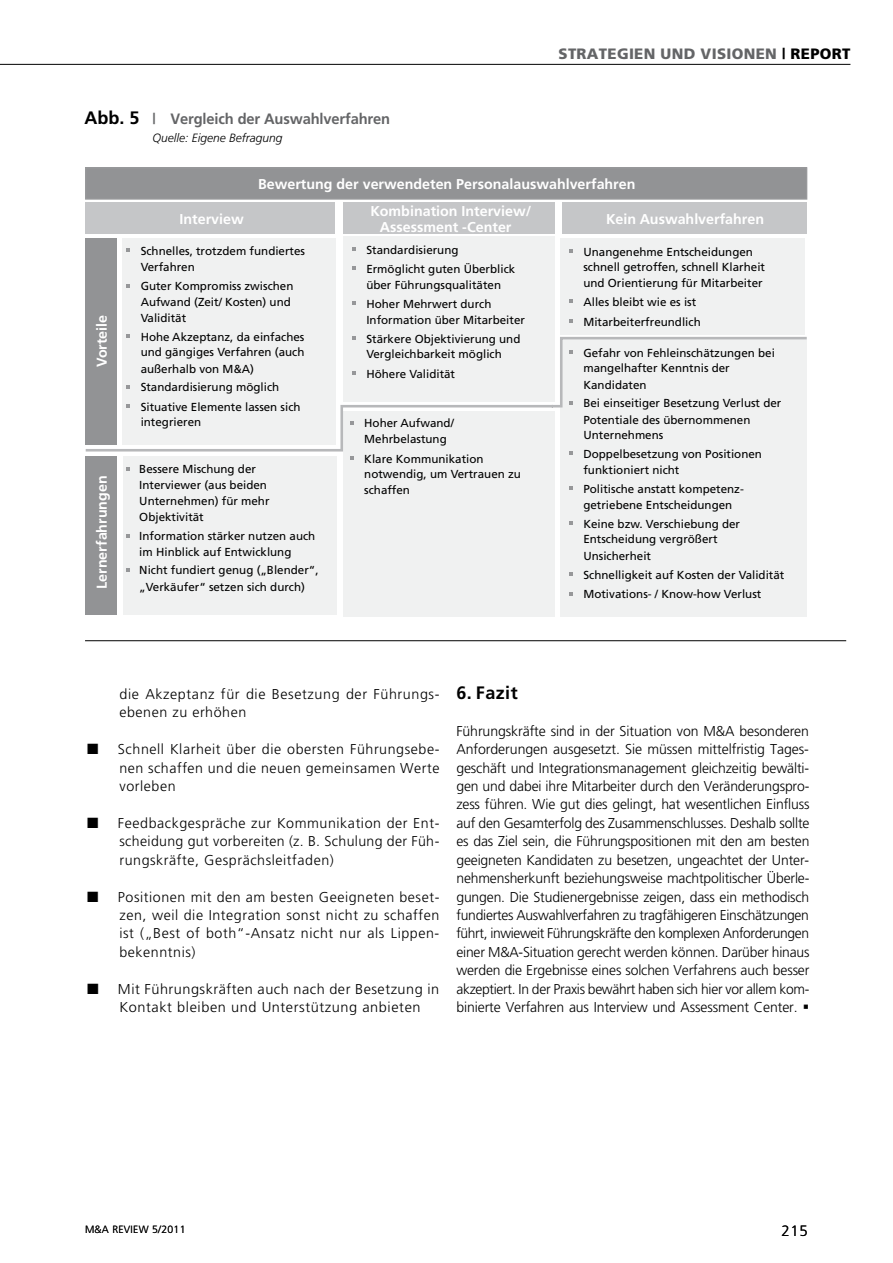
<style>
.page{position:relative;width:893px;height:1263px;background:#fff}
.page>*{position:absolute;margin:0;border:0;box-sizing:border-box;transform-origin:0 0}
.t1{font:700 18px "Frutiger";letter-spacing:.025em;color:#000}
.t2{font:700 15px "Frutiger";letter-spacing:-.01em;color:#646567}
.t3{font:900 15px "Frutiger";letter-spacing:.02em;color:#646567}
.t4{font:300 15px "Frutiger";color:#000}
.t5{font:300 14.25px/18.5px "Frutiger";letter-spacing:.04em;color:#000;text-align:justify}
.t6{font:700 14.25px/15.9px "Frutiger";color:#fff}
.t7{font:italic 300 12px "Frutiger";color:#000}
.t8{font:11.55px/15.3px "Frutiger";color:#000}
.t9{font:300 10.5px "Frutiger";letter-spacing:.025em;color:#000}
.s1{font-size:18px;color:#000}
.s2{color:#000}
</style>
<div class="page">
<hr style="left:0;top:64px;width:850px;height:1px;background:#000">
<div style="left:86px;top:168px;width:721px;height:31px;background:#929395"></div>
<div style="left:85px;top:167px;width:722px;height:33px;border:1px solid #999a9c"></div>
<div style="left:343px;top:237px;width:211px;height:165px;background:#f0f1f1"></div>
<svg style="left:352px;top:247px;width:4px;height:4px"></svg>
<svg style="left:352px;top:266px;width:4px;height:4px"></svg>
<svg style="left:352px;top:301px;width:4px;height:4px"></svg>
<div style="left:122px;top:238px;width:214px;height:207px;background:#f0f1f1"></div>
<svg style="left:126px;top:249px;width:4px;height:3px"></svg>
<svg style="left:126px;top:284px;width:4px;height:3px"></svg>
<div style="left:86px;top:202px;width:249px;height:32px;background:#c5c6c8"></div>
<div style="left:86px;top:238px;width:31px;height:206px;background:#929395"></div>
<div style="left:343px;top:202px;width:211px;height:32px;background:#c5c6c8"></div>
<div style="left:343px;top:411px;width:211px;height:205px;background:#f0f1f1"></div>
<svg style="left:350px;top:456px;width:4px;height:4px"></svg>
<div style="left:123px;top:457px;width:214px;height:158px;background:#f0f1f1"></div>
<svg style="left:126px;top:467px;width:4px;height:3px"></svg>
<svg style="left:126px;top:534px;width:4px;height:3px"></svg>
<svg style="left:126px;top:568px;width:4px;height:3px"></svg>
<div style="left:86px;top:457px;width:31px;height:158px;background:#929395"></div>
<div style="left:563px;top:202px;width:244px;height:32px;background:#c5c6c8"></div>
<div style="left:560px;top:238px;width:244px;height:97px;background:#f0f1f1"></div>
<svg style="left:569px;top:249px;width:4px;height:4px"></svg>
<svg style="left:569px;top:299px;width:4px;height:4px"></svg>
<svg style="left:569px;top:319px;width:4px;height:4px"></svg>
<div style="left:560px;top:337px;width:247px;height:279px;background:#f0f1f1"></div>
<svg style="left:569px;top:486px;width:4px;height:4px"></svg>
<svg style="left:569px;top:521px;width:4px;height:4px"></svg>
<svg style="left:569px;top:572px;width:4px;height:4px"></svg>
<svg style="left:569px;top:592px;width:4px;height:3px"></svg>
<svg style="left:85px;top:336px;width:722px;height:117px"></svg>
<hr style="left:85px;top:640px;width:761px;height:1px;background:#000">
<p class="t2" style="left:85px;top:110px;width:307px"><span class="s1">Abb. 5</span> | Vergleich der Auswahlverfahren</p>
<p class="t7" style="left:153px;top:131px;width:132px">Quelle: Eigene Befragung</p>
<p class="t3" style="left:558px;top:45px;width:273px">STRATEGIEN UND VISIONEN <span class="s2">| REPORT</span></p>
<p class="t6" style="left:94px;top:367px;width:54px;rotate:-90deg">Vorteile</p>
<p class="t6" style="left:94px;top:589px;width:115px;rotate:-90deg">Lernerfahrungen</p>
<p class="t6" style="left:258px;top:176px;width:379px">Bewertung der verwendeten Personalauswahlverfahren</p>
<p class="t6" style="left:180px;top:211px;width:66px">Interview</p>
<p class="t8" style="left:141px;top:243px;width:166px">Schnelles, trotzdem fundiertes<br>Verfahren</p>
<p class="t8" style="left:141px;top:279px;width:154px">Guter Kompromiss zwischen<br>Aufwand (Zeit/ Kosten) und</p>
<p class="t8" style="left:141px;top:309px;width:165px;line-height:18.6px">Validität<br>Hohe Akzeptanz, da einfaches</p>
<p class="t8" style="left:141px;top:344px;width:165px;line-height:16.5px">und gängiges Verfahren (auch außerhalb von M&amp;A)</p>
<p class="t8" style="left:141px;top:377px;width:161px;line-height:19.8px">Standardisierung möglich<br>Situative Elemente lassen sich</p>
<p class="t8" style="left:141px;top:415px;width:62px">integrieren</p>
<p class="t8" style="left:139px;top:462px;width:129px">Bessere Mischung der<br>Interviewer (aus beiden</p>
<p class="t8" style="left:139px;top:493px;width:132px">Unternehmen) für mehr<br>Objektivität</p>
<p class="t8" style="left:139px;top:529px;width:178px">Information stärker nutzen auch im Hinblick auf Entwicklung</p>
<p class="t8" style="left:139px;top:563px;width:181px">Nicht fundiert genug („Blender“,</p>
<p class="t8" style="left:139px;top:579px;width:167px">„Verkäufer“ setzen sich durch)</p>
<p class="t6" style="left:380px;top:203px;width:153px;text-indent:-9px">Kombination Interview/<br>Assessment -Center</p>
<p class="t8" style="left:366px;top:240px;width:150px;line-height:18.6px">Standardisierung<br>Ermöglicht guten Überblick</p>
<p class="t8" style="left:366px;top:276px;width:136px;line-height:18.6px">über Führungsqualitäten<br>Hoher Mehrwert durch</p>
<p class="t8" style="left:366px;top:311px;width:160px;line-height:18.6px">Information über Mitarbeiter<br>Stärkere Objektivierung und</p>
<p class="t8" style="left:366px;top:344px;width:137px;line-height:19.8px">Vergleichbarkeit möglich<br>Höhere Validität</p>
<p class="t8" style="left:364px;top:416px;width:91px">Hoher Aufwand/<br>Mehrbelastung</p>
<p class="t8" style="left:364px;top:451px;width:158px;line-height:15.8px">Klare Kommunikation notwendig, um Vertrauen zu schaffen</p>
<p class="t6" style="left:606px;top:211px;width:160px">Kein Auswahlverfahren</p>
<p class="t8" style="left:583px;top:244px;width:183px">Unangenehme Entscheidungen schnell getroffen, schnell Klarheit</p>
<p class="t8" style="left:583px;top:274px;width:181px;line-height:18.6px">und Orientierung für Mitarbeiter<br>Alles bleibt wie es ist</p>
<p class="t8" style="left:583px;top:314px;width:119px">Mitarbeiterfreundlich</p>
<p class="t8" style="left:583px;top:345px;width:193px">Gefahr von Fehleinschätzungen bei mangelhafter Kenntnis der</p>
<p class="t8" style="left:583px;top:375px;width:200px;line-height:18.6px">Kandidaten<br>Bei einseitiger Besetzung Verlust der</p>
<p class="t8" style="left:583px;top:412px;width:169px">Potentiale des übernommenen<br>Unternehmens</p>
<p class="t8" style="left:583px;top:445px;width:180px;line-height:16.5px">Doppelbesetzung von Positionen funktioniert nicht</p>
<p class="t8" style="left:583px;top:481px;width:162px;line-height:16.5px">Politische anstatt kompetenz&shy;getriebene Entscheidungen</p>
<p class="t8" style="left:583px;top:516px;width:158px">Keine bzw. Verschiebung der<br>Entscheidung vergrößert</p>
<p class="t8" style="left:583px;top:546px;width:203px;line-height:18.6px">Unsicherheit<br>Schnelligkeit auf Kosten der Validität</p>
<p class="t8" style="left:583px;top:587px;width:179px">Motivations- / Know-how Verlust</p>
<p class="t5" style="left:119px;top:685px;width:322px">die Akzeptanz für die Besetzung der Führungs&shy;ebenen zu erhöhen</p>
<p class="t5" style="left:118px;top:740px;width:323px">Schnell Klarheit über die obersten Führungsebe&shy;nen schaffen und die neuen gemeinsamen Werte vorleben</p>
<p class="t5" style="left:118px;top:814px;width:323px">Feedbackgespräche zur Kommunikation der Ent&shy;scheidung gut vorbereiten (z. B. Schulung der Füh&shy;rungskräfte, Gesprächsleitfaden)</p>
<p class="t5" style="left:118px;top:887px;width:323px">Positionen mit den am besten Geeigneten beset&shy;zen, weil die Integration sonst nicht zu schaffen ist („Best of both“-Ansatz nicht nur als Lippen&shy;bekenntnis)</p>
<p class="t5" style="left:118px;top:979px;width:323px">Mit Führungskräften auch nach der Besetzung in<br>Kontakt bleiben und Unterstützung anbieten</p>
<p class="t1" style="left:456px;top:682px;width:63px">6. Fazit</p>
<p class="t5" style="left:456px;top:722px;width:355px">Führungskräfte sind in der Situation von M&amp;A besonderen Anforderungen ausgesetzt. Sie müssen mittelfristig Tages&shy;geschäft und Integrationsmanagement gleichzeitig bewälti&shy;gen und dabei ihre Mitarbeiter durch den Veränderungspro&shy;zess führen. Wie gut dies gelingt, hat wesentlichen Einfluss auf den Gesamterfolg des Zusammenschlusses. Deshalb sollte es das Ziel sein, die Führungspositionen mit den am besten geeigneten Kandidaten zu besetzen, ungeachtet der Unter&shy;nehmensherkunft beziehungsweise machtpolitischer Überle&shy;gungen. Die Studienergebnisse zeigen, dass ein methodisch fundiertes Auswahlverfahren zu tragfähigeren Einschätzungen führt, inwieweit Führungskräfte den komplexen Anforderungen einer M&amp;A-Situation gerecht werden können. Darüber hinaus werden die Ergebnisse eines solchen Verfahrens auch besser akzeptiert. In der Praxis bewährt haben sich hier vor allem kom&shy;binierte Verfahren aus Interview und Assessment Center. ▪</p>
<p class="t9" style="left:85px;top:1223px;width:102px">M&amp;A REVIEW 5/2011</p>
<p class="t4" style="left:781px;top:1222px;width:28px">215</p>
</div>
